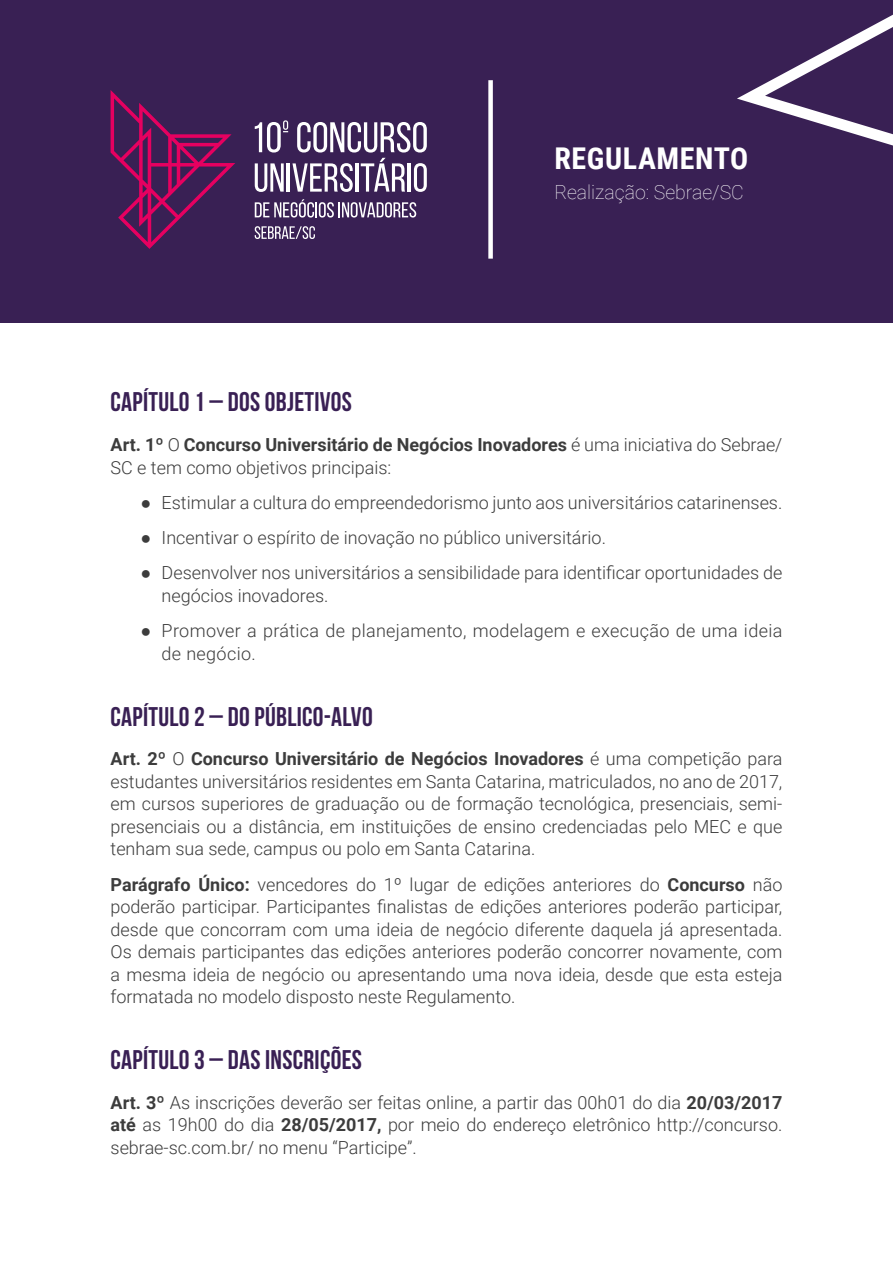
<style>
.page{position:relative;width:893px;height:1263px;background:#fff}
.page>*{position:absolute;margin:0;border:0;box-sizing:border-box;transform-origin:0 0}
.t1{font:700 30px "Roboto Condensed";letter-spacing:.02em;color:#fff}
.t2{font:700 27px "Bebas Neue";letter-spacing:.01em;color:#392054}
.t3{font:100 19.5px "Roboto";color:#fff}
.t4{font:300 18px/22.5px "Roboto";color:#3c3c3c;text-align:justify}
.t5{font:300 18px/22.5px "Roboto";letter-spacing:.02em;color:#3c3c3c}
.s1{font-weight:700}
.s2{font-family:"Arial";font-weight:400}
</style>
<div class="page">
<div style="left:0;top:0;width:893px;height:323px;background:#392054"></div>
<svg style="left:111px;top:90px;width:124px;height:159px"></svg>
<svg style="left:255px;top:120px;width:172px;height:72px"></svg>
<svg style="left:255px;top:199px;width:161px;height:19px"></svg>
<svg style="left:255px;top:226px;width:60px;height:13px"></svg>
<div style="left:488px;top:80px;width:5px;height:179px;background:#fff"></div>
<svg style="left:737px;top:15px;width:156px;height:131px"></svg>
<h1 class="t1" style="left:554px;top:138px;width:195px">REGULAMENTO</h1>
<p class="t3" style="left:554px;top:178px;width:191px">Realização: Sebrae/SC</p>
<h2 class="t2" style="left:111px;top:387px;width:243px">CAPÍTULO 1 – DOS OBJETIVOS</h2>
<p class="t4" style="left:111px;top:433px;width:673px"><span class="s1">Art. 1º</span> O <span class="s1">Concurso Universitário de Negócios Inovadores</span> é uma iniciativa do Sebrae/<br>SC e tem como objetivos principais:</p>
<p class="t4" style="left:140px;top:490px;width:644px"><span class="s2">●</span> Estimular a cultura do empreendedorismo junto aos universitários catarinenses.</p>
<p class="t4" style="left:140px;top:526px;width:467px"><span class="s2">●</span> Incentivar o espírito de inovação no público universitário.</p>
<p class="t4" style="left:162px;top:561px;width:622px;text-indent:-21px"><span class="s2">●</span> Desenvolver nos universitários a sensibilidade para identificar oportunidades de negócios inovadores.</p>
<p class="t5" style="left:162px;top:619px;width:622px;text-indent:-21px"><span class="s2">●</span> Promover a prática de planejamento, modelagem e execução de uma ideia de negócio.</p>
<h2 class="t2" style="left:111px;top:702px;width:264px">CAPÍTULO 2 – DO PÚBLICO-ALVO</h2>
<p class="t4" style="left:111px;top:747px;width:673px"><span class="s1">Art. 2º</span> O <span class="s1">Concurso Universitário de Negócios Inovadores</span> é uma competição para estudantes universitários residentes em Santa Catarina, matriculados, no ano de 2017, em cursos superiores de graduação ou de formação tecnológica, presenciais, semi&shy;presenciais ou a distância, em instituições de ensino credenciadas pelo MEC e que tenham sua sede, campus ou polo em Santa Catarina.</p>
<p class="t4" style="left:111px;top:872px;width:673px"><span class="s1">Parágrafo Único:</span> vencedores do 1º lugar de edições anteriores do <span class="s1">Concurso</span> não poderão participar. Participantes finalistas de edições anteriores poderão participar, desde que concorram com uma ideia de negócio diferente daquela já apresentada.<br>Os demais participantes das edições anteriores poderão concorrer novamente, com a mesma ideia de negócio ou apresentando uma nova ideia, desde que esta esteja formatada no modelo disposto neste Regulamento.</p>
<h2 class="t2" style="left:111px;top:1045px;width:253px">CAPÍTULO 3 – DAS INSCRIÇÕES</h2>
<p class="t4" style="left:111px;top:1090px;width:673px"><span class="s1">Art. 3º</span> As inscrições deverão ser feitas online, a partir das 00h01 do dia <span class="s1">20/03/2017 até</span> as 19h00 do dia <span class="s1">28/05/2017,</span> por meio do endereço eletrônico http://concurso. sebrae-sc.com.br/ no menu “Participe”.</p>
</div>
